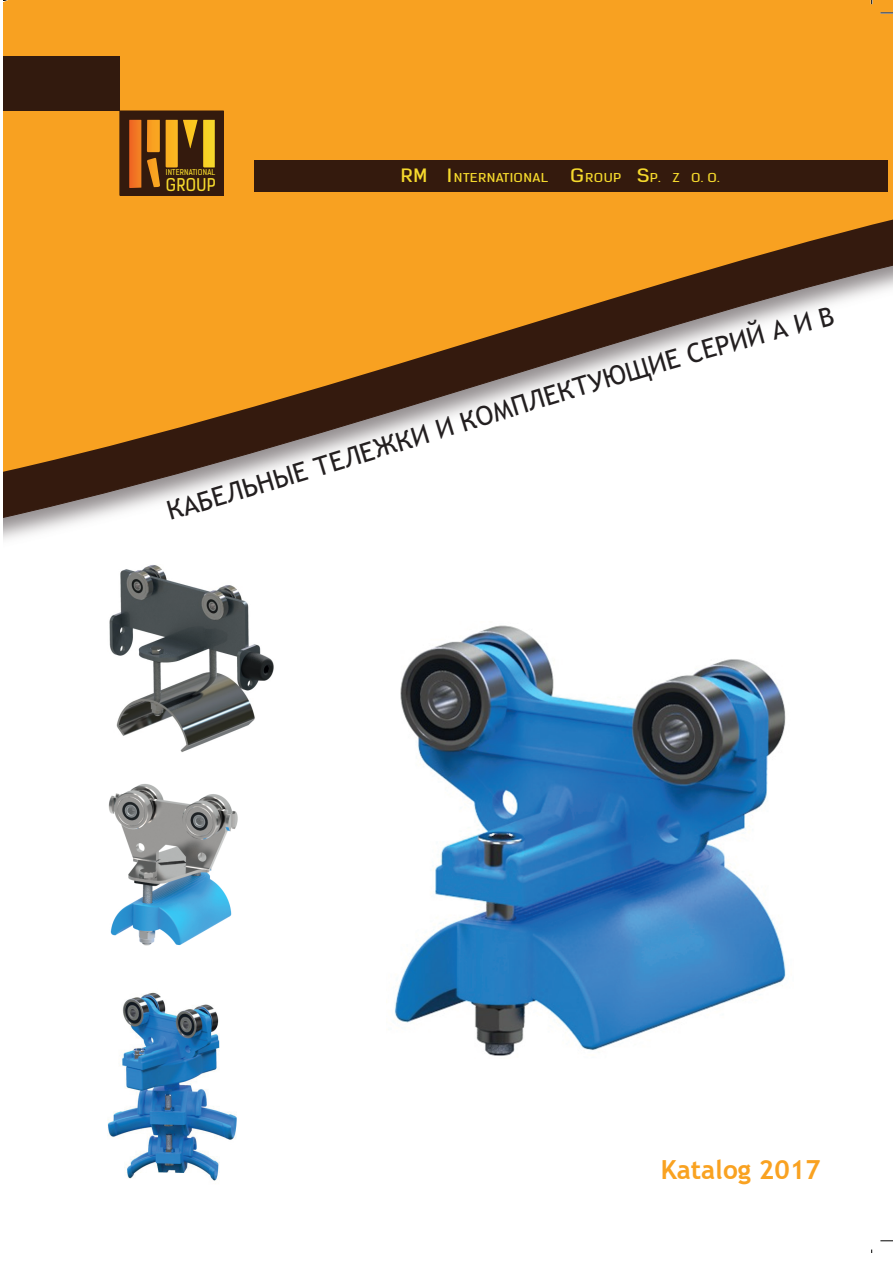
<style>
.page{position:relative;width:893px;height:1263px;background:#fff}
.page>*{position:absolute;margin:0;border:0;box-sizing:border-box;transform-origin:0 0}
.t1{font:26.25px "Trebuchet MS";color:#231f20}
.t2{font:700 26.25px "Trebuchet MS";color:#f9a221}
.t3{font:16.65px "Kelson Sans";letter-spacing:.02em;color:#f6da2d}
.t4{font:11.7px "Kelson Sans";letter-spacing:.02em;color:#f6da2d;scale:1.31 1}
.t5{font:7.65px "Kelson Sans";letter-spacing:.02em;color:#f6da2d}
.s1{font-size:17.55px}
</style>
<div class="page">
<svg style="left:4px;top:0;width:889px;height:540px;fill:#f8a121"></svg>
<div style="left:4px;top:56px;width:116px;height:55px;background:#321a0e"></div>
<div style="left:254px;top:160px;width:633px;height:32px;background:#341a0d"></div>
<div style="left:120px;top:111px;width:103px;height:84px;background:#341a0d"></div>
<svg style="left:129px;top:120px;width:86px;height:68px"></svg>
<svg style="left:880px;top:12px;width:13px;height:2px"></svg>
<svg style="left:880px;top:1240px;width:13px;height:2px"></svg>
<svg style="left:4px;top:0;width:8px;height:4px"></svg>
<img style="left:107px;top:565px;width:167px;height:616px">
<img style="left:394px;top:625px;width:392px;height:431px">
<svg style="left:745px;top:311px;width:67px;height:36px"></svg>
<svg style="left:819px;top:305px;width:16px;height:22px"></svg>
<p class="t5" style="left:166px;top:167px;width:51px">INTERNATIONAL</p>
<p class="t3" style="left:166px;top:174px;width:52px">GROUP</p>
<p class="t4" style="left:400px;top:171px;width:114px"><span class="s1">RM I</span>NTERNATIONAL</p>
<p class="t4" style="left:570px;top:171px;width:116px"><span class="s1">G</span>ROUP <span class="s1">S</span>P. Z O. O.</p>
<p class="t1" style="left:621px;top:356px;width:127px;rotate:-16deg">ЩИЕ СЕРИ</p>
<p class="t1" style="left:221px;top:479px;width:420px;rotate:-17deg">ЛЬНЫЕ ТЕЛЕЖКИ И КОМПЛЕКТУЮ</p>
<p class="t1" style="left:163px;top:495px;width:62px;rotate:-16deg">КАБЕ</p>
<p class="t2" style="left:661px;top:1153px;width:161px">Katalog 2017</p>
</div>
